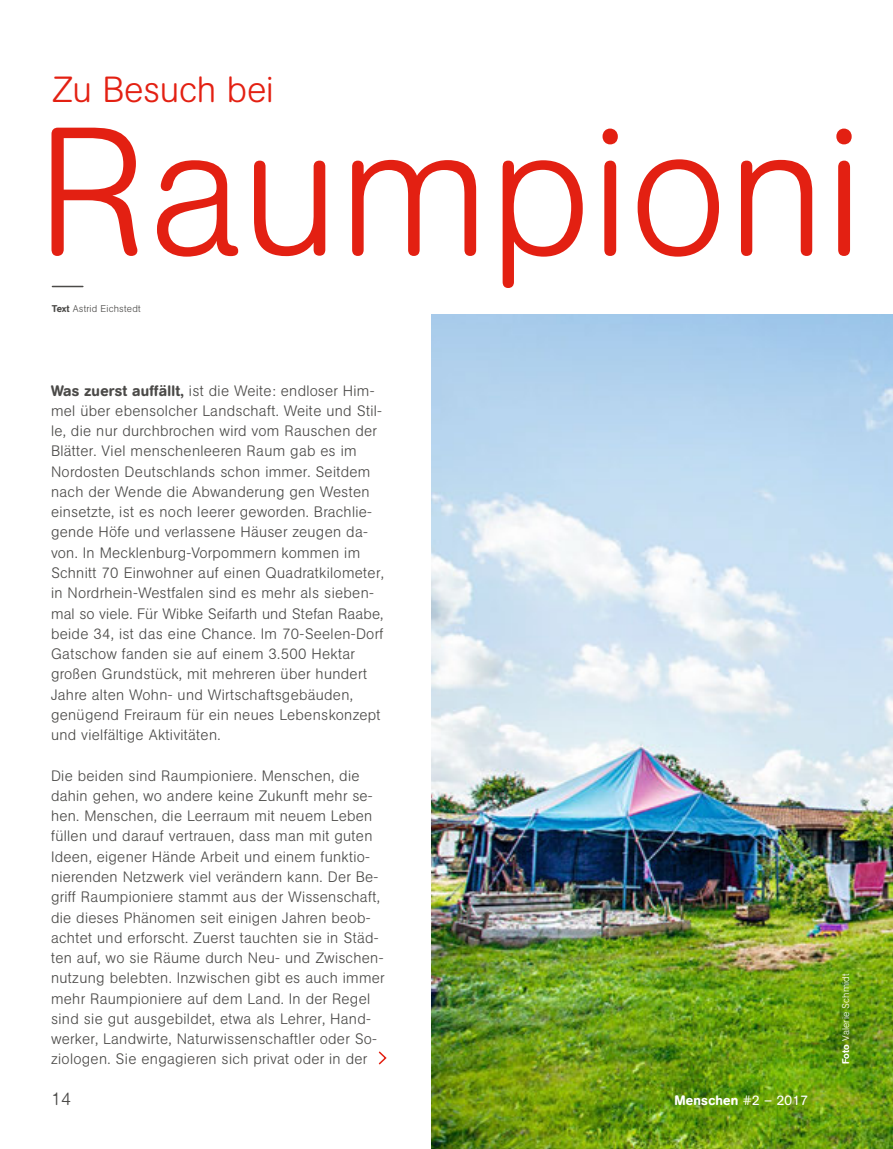
<style>
.page{position:relative;width:893px;height:1149px;background:#fff}
.page>*{position:absolute;margin:0;border:0;box-sizing:border-box;transform-origin:0 0}
.t1{font:300 180px "AG Book Rounded Pro";color:#e32012}
.t2{font:300 36px "AG Book Rounded Pro";letter-spacing:-.01em;color:#e32012}
.t3{font:300 18px "AG Book Rounded Pro";color:#4b4a48}
.t4{font:300 15px/20.2px "AG Book Rounded Pro";letter-spacing:.02em;color:#4b4a48}
.t5{font:500 13.5px "AG Book Rounded Pro";letter-spacing:.02em;color:#fff}
.t6{font:300 9.75px "AG Book Rounded Pro";letter-spacing:.02em;color:#4b4a48}
.t7{font:300 9.75px "AG Book Rounded Pro";letter-spacing:.02em;color:#fff}
.s1{font-weight:500}
.s2{font-weight:400}
</style>
<div class="page">
<img style="left:431px;top:314px;width:462px;height:834px">
<hr style="left:52px;top:286px;width:31px;height:1px;background:#4b4a48">
<svg style="left:378px;top:1051px;width:9px;height:14px"></svg>
<h2 class="t2" style="left:52px;top:66px;width:224px">Zu Besuch bei</h2>
<h2 class="t1" style="left:37px;top:74px;width:828px">Raumpioni</h2>
<p class="t6" style="left:52px;top:302px;width:91px"><span class="s1">Text</span> Astrid Eichstedt</p>
<p class="t4" style="left:51px;top:380px;width:334px"><span class="s1">Was zuerst auffällt,</span> ist die Weite: endloser Him&shy;mel über ebensolcher Landschaft. Weite und Stil&shy;le, die nur durchbrochen wird vom Rauschen der Blätter. Viel menschenleeren Raum gab es im Nordosten Deutschlands schon immer. Seitdem nach der Wende die Abwanderung gen Westen einsetzte, ist es noch leerer geworden. Brachlie&shy;gende Höfe und verlassene Häuser zeugen da&shy;von. In Mecklenburg-Vorpommern kommen im Schnitt 70 Einwohner auf einen Quadratkilometer, in Nordrhein-Westfalen sind es mehr als sieben&shy;mal so viele. Für Wibke Seifarth und Stefan Raabe, beide 34, ist das eine Chance. Im 70-Seelen-Dorf Gatschow fanden sie auf einem 3.500 Hektar großen Grundstück, mit mehreren über hundert Jahre alten Wohn- und Wirtschaftsgebäuden, genügend Freiraum für ein neues Lebenskonzept und vielfältige Aktivitäten.</p>
<p class="t4" style="left:51px;top:764px;width:335px">Die beiden sind Raumpioniere. Menschen, die dahin gehen, wo andere keine Zukunft mehr se&shy;hen. Menschen, die Leerraum mit neuem Leben füllen und darauf vertrauen, dass man mit guten Ideen, eigener Hände Arbeit und einem funktio&shy;nierenden Netzwerk viel verändern kann. Der Be&shy;griff Raumpioniere stammt aus der Wissenschaft, die dieses Phänomen seit einigen Jahren beob&shy;achtet und erforscht. Zuerst tauchten sie in Städ&shy;ten auf, wo sie Räume durch Neu- und Zwischen&shy;nutzung belebten. Inzwischen gibt es auch immer mehr Raumpioniere auf dem Land. In der Regel sind sie gut ausgebildet, etwa als Lehrer, Hand&shy;werker, Landwirte, Naturwissenschaftler oder So&shy;ziologen. Sie engagieren sich privat oder in der</p>
<p class="t3" style="left:51px;top:1086px;width:22px">14</p>
<p class="t5" style="left:674px;top:1091px;width:135px">Menschen <span class="s2">#2 – 2017</span></p>
<p class="t7" style="left:839px;top:1064px;width:92px;rotate:-90deg"><span class="s1">Foto</span> Valerie Schmidt</p>
</div>
